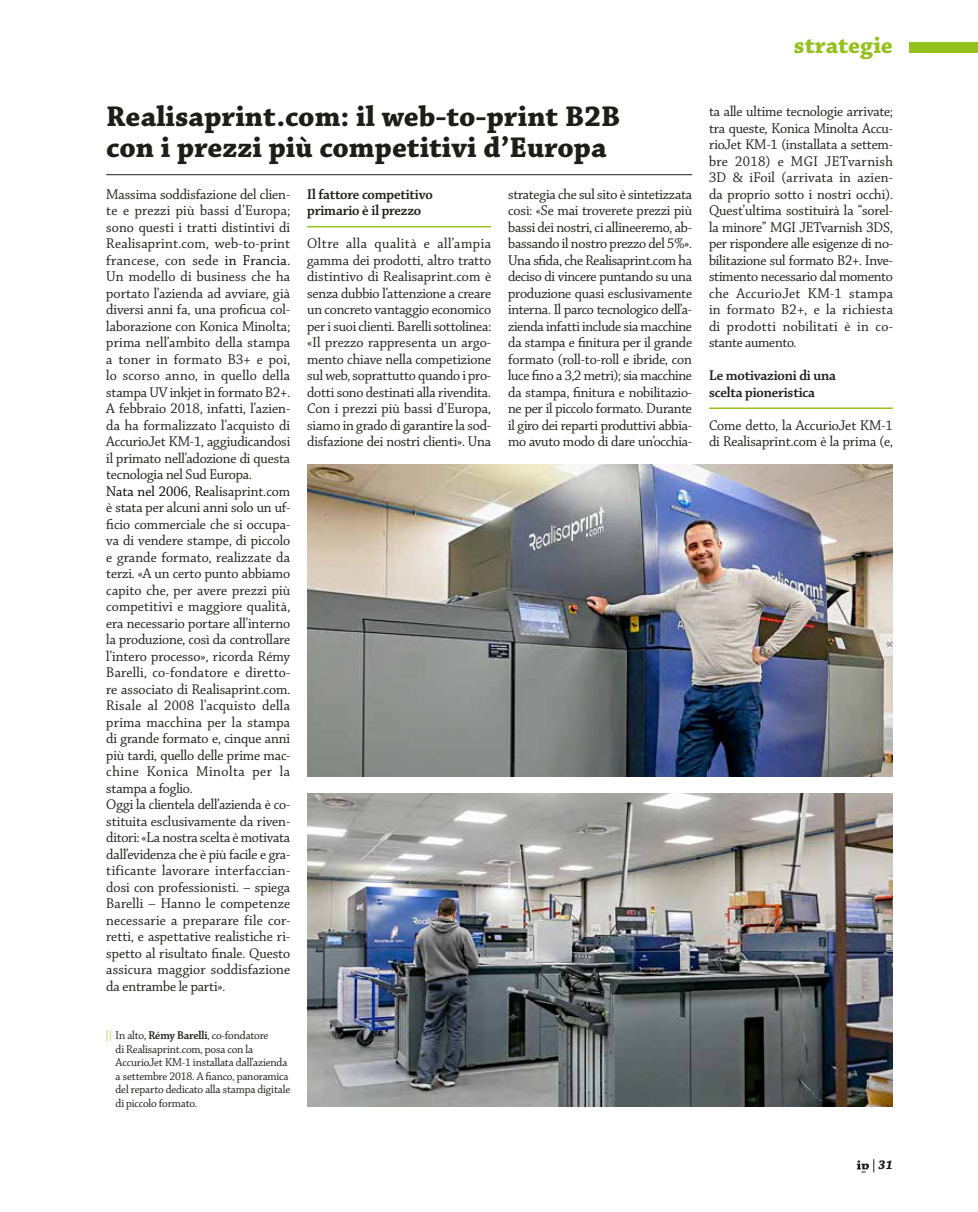
<style>
.page{position:relative;width:978px;height:1212px;background:#fff}
.page>*{position:absolute;margin:0;border:0;box-sizing:border-box;transform-origin:0 0}
.t1{font:700 30px/31.5px "Chaparral Pro";color:#1d1d1b}
.t2{font:700 24px "Chaparral Pro";color:#95c11f}
.t3{font:15px/16.5px "Chaparral Pro Subh";color:#1d1d1b;text-align:justify}
.t4{font:15px/16.5px "Chaparral Pro Semibold Subh";letter-spacing:-.01em;color:#1d1d1b}
.t5{font:13.5px "Chaparral Pro Bold It Subh";color:#1d1d1b}
.t6{font:12px/13.5px "Chaparral Pro Subh";letter-spacing:-.01em;color:#1d1d1b}
.s1{color:#000}
.s2{font-family:"Density";color:#95c11f}
.s3{font-family:"Chaparral Pro Semibold Subh"}
</style>
<div class="page">
<svg style="left:857px;top:1159px;width:17px;height:13px"></svg>
<div style="left:910px;top:42px;width:68px;height:10px;background:#95c11f"></div>
<hr style="left:106px;top:174px;width:586px;height:1px;background:#1d1d1b">
<hr style="left:307px;top:226px;width:184px;height:1px;background:#95c11f">
<hr style="left:709px;top:407px;width:184px;height:2px;background:#95c11f">
<img style="left:307px;top:464px;width:586px;height:313px">
<img style="left:307px;top:794px;width:586px;height:312px">
<h2 class="t2" style="left:794px;top:31px;width:100px">strategie</h2>
<h1 class="t1" style="left:106px;top:102px;width:515px">Realisaprint.com: il web-to-print B2B con i prezzi più competitivi d’Europa</h1>
<p class="t3" style="left:106px;top:187px;width:186px;text-align:left">Massima soddisfazione del clien&shy;te e prezzi più bassi d’Europa; sono questi i tratti distintivi di<br>Realisaprint.com, web-to-print francese, con sede <span class="s1">in Francia.<br></span>Un modello di business che ha portato l’azienda ad avviare, già diversi anni fa, una proficua col&shy;laborazione con Konica Minolta; prima nell’ambito della stampa a toner in formato B3+ e poi, lo scorso anno, in quello della stampa UV inkjet in formato B2+.<br>A febbraio 2018, infatti, l’azien&shy;da ha formalizzato l’acquisto di<br>AccurioJet KM-1, aggiudicandosi il primato nell’adozione di questa tecnologia nel Sud Europa.<br><span class="s1">Nata nel 2006, Re</span>alisaprint.com è stata per alcuni anni solo un uf&shy;ficio commerciale che si occupa&shy;va di vendere stampe, di piccolo e grande formato, realizzate da terzi. «A un certo punto abbiamo capito che, per avere prezzi più competitivi e maggiore qualità, era necessario portare all’interno la produzione, così da controllare l’intero processo», ricorda Rémy<br>Barelli, co-fondatore e diretto&shy;re associato di Realisaprint.com.<br>Risale al 2008 l’acquisto della prima macchina per la stampa di grande formato e, cinque anni più tardi, quello delle prime mac&shy;chine Konica Minolta per la stampa a foglio.<br>Oggi la clientela dell’azienda è co&shy;stituita esclusivamente da riven&shy;ditori: «La nostra scelta è motivata dall’evidenza che è più facile e gra&shy;tificante lavorare interfaccian&shy;dosi con professionisti. – spiega<br>Barelli – Hanno le competenze necessarie a preparare file cor&shy;retti, e aspettative realistiche ri&shy;spetto al risultato finale. Questo assicura maggior soddisfazione da entrambe le parti».</p>
<p class="t4" style="left:307px;top:187px;width:127px">Il fattore competitivo primario è il prezzo</p>
<p class="t3" style="left:508px;top:187px;width:185px">strategia che sul sito è sintetizzata così: «Se mai troverete prezzi più bassi dei nostri, ci allineeremo, ab&shy;bassando il nostro prezzo del 5%».<br>Una sfida, che Realisaprint.com ha deciso di vincere puntando su una produzione quasi esclusivamente interna. Il parco tecnologico dell’a&shy;zienda infatti include sia macchine da stampa e finitura per il grande formato (roll-to-roll e ibride, con luce fino a 3,2 metri); sia macchine da stampa, finitura e nobilitazio&shy;ne per il piccolo formato. Durante il giro dei reparti produttivi abbia&shy;mo avuto modo di dare un’occhia-</p>
<p class="t3" style="left:307px;top:236px;width:185px">Oltre alla qualità e all’ampia gamma dei prodotti, altro tratto distintivo di Realisaprint.com è senza dubbio l’attenzione a creare un concreto vantaggio economico per i suoi clienti. Barelli sottolinea: «Il prezzo rappresenta un argo&shy;mento chiave nella competizione sul web, soprattutto quando i pro&shy;dotti sono destinati alla rivendita.<br>Con i prezzi più bassi d’Europa, siamo in grado di garantire la sod&shy;disfazione dei nostri clienti». Una</p>
<p class="t6" style="left:116px;top:1029px;width:176px;text-indent:-9px"><span class="s2">‖</span> In alto, <span class="s3">Rémy Barelli</span>, co-fondatore<br>di Realisaprint.com, posa con la AccurioJet KM-1 installata dall’azienda a settembre 2018. A fianco, panoramica del reparto dedicato alla stampa digitale di piccolo formato.</p>
<p class="t3" style="left:709px;top:104px;width:185px">ta alle ultime tecnologie arrivate; tra queste, Konica Minolta Accu&shy;rioJet KM-1 (installata a settem&shy;bre 2018) e MGI JETvarnish 3D &amp; iFoil (arrivata in azien&shy;da proprio sotto i nostri occhi).<br>Quest’ultima sostituirà la “sorel&shy;la minore” MGI JETvarnish 3DS, per rispondere alle esigenze di no&shy;bilitazione sul formato B2+. Inve&shy;stimento necessario dal momento che AccurioJet KM-1 stampa in formato B2+, e la richiesta di prodotti nobilitati è in co&shy;stante aumento.</p>
<p class="t4" style="left:709px;top:368px;width:128px">Le motivazioni di una scelta pioneristica</p>
<p class="t3" style="left:709px;top:418px;width:185px">Come detto, la AccurioJet KM-1 di Realisaprint.com è la prima (e,</p>
<p class="t5" style="left:878px;top:1157px;width:16px">31</p>
</div>
